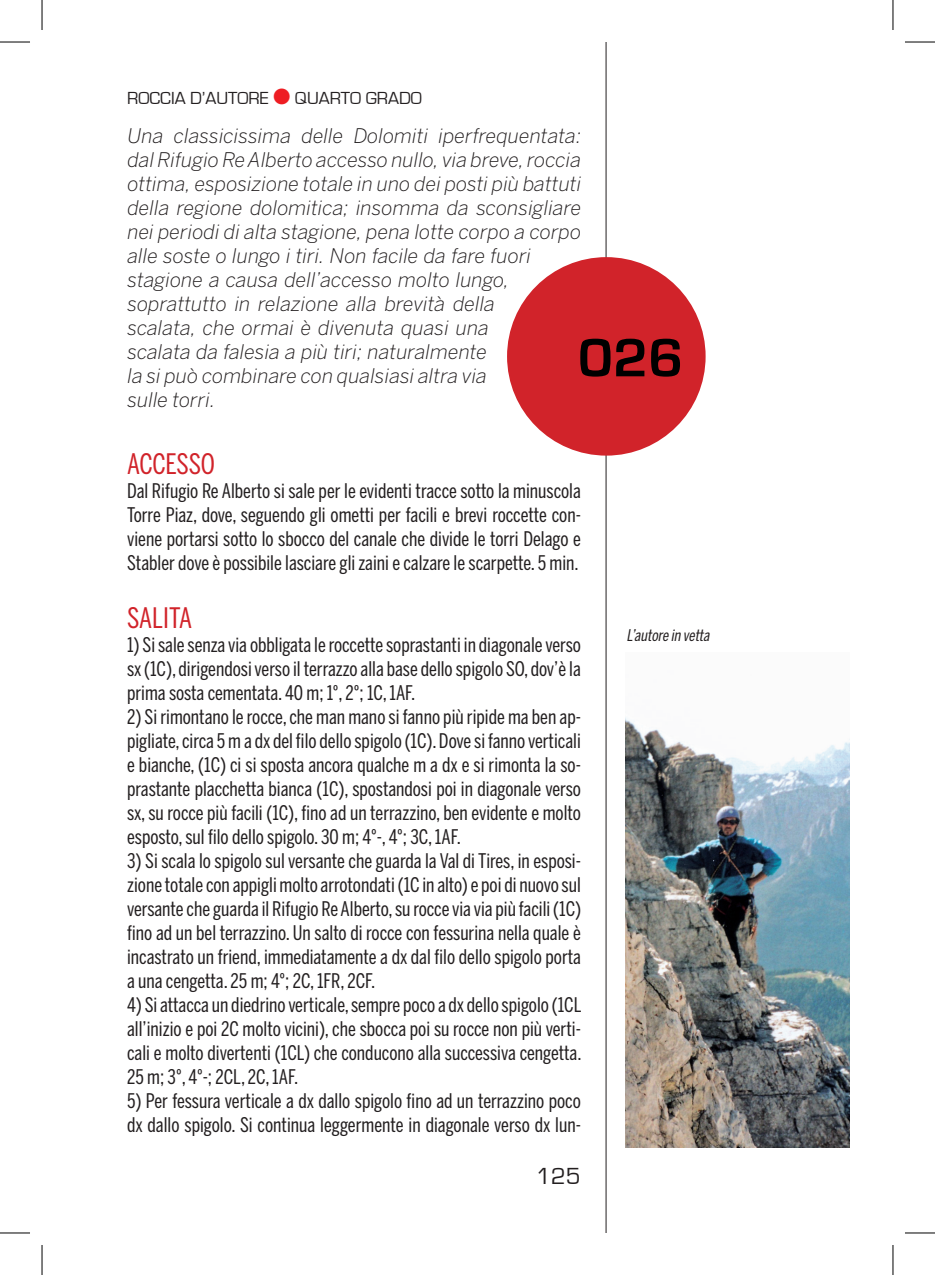
<style>
.page{position:relative;width:935px;height:1275px;background:#fff}
.page>*{position:absolute;margin:0;border:0;box-sizing:border-box;transform-origin:0 0}
.t1{font:700 56px "Eurostile";color:#000}
.t2{font:28px "Benton Sans Comp";letter-spacing:-.01em;color:#d1232a}
.t3{font:24px "Eurostile";color:#231f20}
.t4{font:20px/24px "Benton Sans Comp";color:#231f20;text-align:justify}
.t5{font:italic 300 20px/24px "Benton Sans";color:#231f20}
.t6{font:18px "Eurostile";color:#231f20}
.t7{font:italic 16px "Benton Sans Comp";color:#231f20}
.s1{color:#ee1d23}
</style>
<div class="page">
<hr style="left:605px;top:42px;width:1px;height:1191px;background:#231f20">
<div style="left:507px;top:257px;width:198px;height:198px;background:#d1232a;border-radius:50%"></div>
<img style="left:625px;top:717px;width:223px;height:431px">
<hr style="left:0;top:42px;width:30px;height:1px;background:#000">
<hr style="left:904px;top:42px;width:30px;height:1px;background:#000">
<hr style="left:0;top:1232px;width:30px;height:1px;background:#000">
<hr style="left:904px;top:1232px;width:30px;height:1px;background:#000">
<hr style="left:42px;top:0;width:1px;height:30px;background:#000">
<hr style="left:42px;top:1245px;width:1px;height:30px;background:#000">
<hr style="left:892px;top:0;width:1px;height:30px;background:#000">
<hr style="left:892px;top:1245px;width:1px;height:30px;background:#000">
<p class="t6" style="left:127px;top:88px;width:296px">ROCCIA D’AUTORE <span class="s1">●</span> QUARTO GRADO</p>
<p class="t5" style="left:127px;top:124px;width:455px">Una classicissima delle Dolomiti iperfrequentata: dal Rifugio Re Alberto accesso nullo, via breve, roccia ottima, esposizione totale in uno dei posti più battuti della regione dolomitica; insomma da sconsigliare nei periodi di alta stagione, pena lotte corpo a corpo alle soste o lungo i tiri. Non facile da fare fuori stagione a causa dell’accesso molto lungo, soprattutto in relazione alla brevità della<br>scalata, che ormai è divenuta quasi una<br>scalata da falesia a più tiri; naturalmente<br>la si può combinare con qualsiasi altra via<br>sulle torri.</p>
<h1 class="t1" style="left:577px;top:327px;width:107px">026</h1>
<h2 class="t2" style="left:127px;top:448px;width:89px">ACCESSO</h2>
<p class="t4" style="left:127px;top:479px;width:455px">Dal Rifugio Re Alberto si sale per le evidenti tracce sotto la minuscola Torre Piaz, dove, seguendo gli ometti per facili e brevi roccette con&shy;viene portarsi sotto lo sbocco del canale che divide le torri Delago e Stabler dove è possibile lasciare gli zaini e calzare le scarpette. 5 min.</p>
<h2 class="t2" style="left:127px;top:601px;width:66px">SALITA</h2>
<p class="t4" style="left:127px;top:632px;width:455px">1) Si sale senza via obbligata le roccette soprastanti in diagonale verso sx (1C), dirigendosi verso il terrazzo alla base dello spigolo SO, dov’è la prima sosta cementata. 40 m; 1°, 2°; 1C, 1AF.</p>
<p class="t4" style="left:127px;top:704px;width:455px">2) Si rimontano le rocce, che man mano si fanno più ripide ma ben ap&shy;pigliate, circa 5 m a dx del filo dello spigolo (1C). Dove si fanno verticali e bianche, (1C) ci si sposta ancora qualche m a dx e si rimonta la so&shy;prastante placchetta bianca (1C), spostandosi poi in diagonale verso sx, su rocce più facili (1C), fino ad un terrazzino, ben evidente e molto esposto, sul filo dello spigolo. 30 m; 4°-, 4°; 3C, 1AF.</p>
<p class="t4" style="left:127px;top:848px;width:455px">3) Si scala lo spigolo sul versante che guarda la Val di Tires, in esposi&shy;zione totale con appigli molto arrotondati (1C in alto) e poi di nuovo sul versante che guarda il Rifugio Re Alberto, su rocce via via più facili (1C) fino ad un bel terrazzino. Un salto di rocce con fessurina nella quale è incastrato un friend, immediatamente a dx dal filo dello spigolo porta a una cengetta. 25 m; 4°; 2C, 1FR, 2CF.</p>
<p class="t4" style="left:127px;top:992px;width:456px">4) Si attacca un diedrino verticale, sempre poco a dx dello spigolo (1CL all’inizio e poi 2C molto vicini), che sbocca poi su rocce non più verti&shy;cali e molto divertenti (1CL) che conducono alla successiva cengetta.<br>25 m; 3°, 4°-; 2CL, 2C, 1AF.</p>
<p class="t4" style="left:127px;top:1088px;width:455px">5) Per fessura verticale a dx dallo spigolo fino ad un terrazzino poco dx dallo spigolo. Si continua leggermente in diagonale verso dx lun-</p>
<p class="t3" style="left:536px;top:1162px;width:46px">125</p>
<p class="t7" style="left:626px;top:625px;width:88px">L’autore in vetta</p>
</div>
